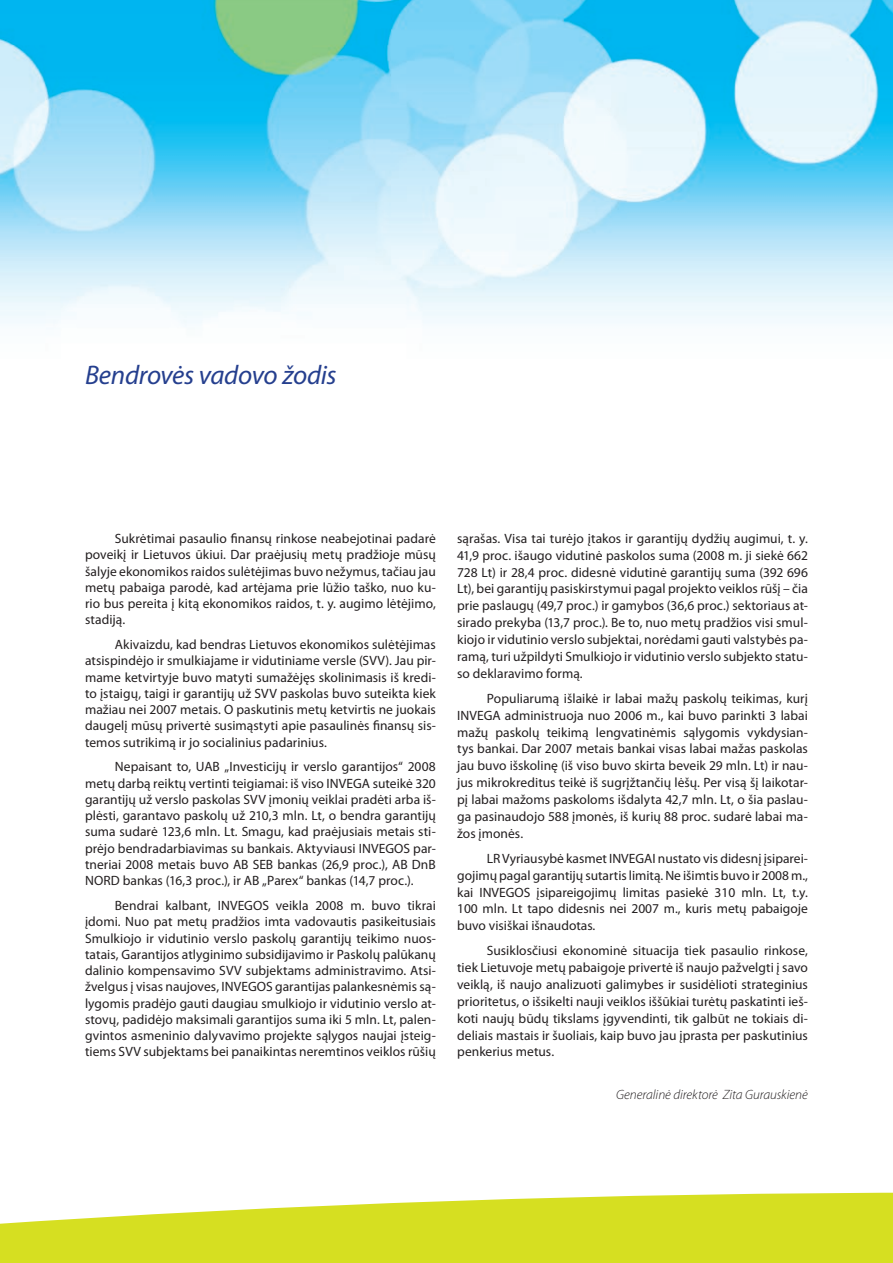
<style>
.page{position:relative;width:893px;height:1263px;background:#fff}
.page>*{position:absolute;margin:0;border:0;box-sizing:border-box;transform-origin:0 0}
.t1{font:italic 27px "Myriad Pro";letter-spacing:-.015em;color:#253f8e}
.t2{font:13.5px/16.2px "Myriad Pro";color:#231f20;text-align:justify}
.t3{font:italic 300 13.5px "Myriad Pro";color:#231f20}
</style>
<div class="page">
<img style="left:0;top:0;width:893px;height:327px">
<svg style="left:0;top:1192px;width:892px;height:71px;fill:#d6df21"></svg>
<svg style="left:892px;top:1192px;width:1px;height:71px"></svg>
<h1 class="t1" style="left:85px;top:360px;width:253px">Bendrovės vadovo žodis</h1>
<p class="t2" style="left:85px;top:531px;width:352px;text-indent:30px">Sukrėtimai pasaulio finansų rinkose neabejotinai padarė poveikį ir Lietuvos ūkiui. Dar praėjusių metų pradžioje mūsų šalyje ekonomikos raidos sulėtėjimas buvo nežymus, tačiau jau metų pabaiga parodė, kad artėjama prie lūžio taško, nuo ku&shy;rio bus pereita į kitą ekonomikos raidos, t. y. augimo lėtėjimo, stadiją.</p>
<p class="t2" style="left:85px;top:637px;width:352px;text-indent:30px">Akivaizdu, kad bendras Lietuvos ekonomikos sulėtėjimas atsispindėjo ir smulkiajame ir vidutiniame versle (SVV). Jau pir&shy;mame ketvirtyje buvo matyti sumažėjęs skolinimasis iš kredi&shy;to įstaigų, taigi ir garantijų už SVV paskolas buvo suteikta kiek mažiau nei 2007 metais. O paskutinis metų ketvirtis ne juokais daugelį mūsų privertė susimąstyti apie pasaulinės finansų sis&shy;temos sutrikimą ir jo socialinius padarinius.</p>
<p class="t2" style="left:85px;top:759px;width:352px;text-indent:30px">Nepaisant to, UAB „Investicijų ir verslo garantijos“ 2008 metų darbą reiktų vertinti teigiamai: iš viso INVEGA suteikė 320 garantijų už verslo paskolas SVV įmonių veiklai pradėti arba iš&shy;plėsti, garantavo paskolų už 210,3 mln. Lt, o bendra garantijų suma sudarė 123,6 mln. Lt. Smagu, kad praėjusiais metais sti&shy;prėjo bendradarbiavimas su bankais. Aktyviausi INVEGOS par&shy;tneriai 2008 metais buvo AB SEB bankas (26,9 proc.), AB DnB NORD bankas (16,3 proc.), ir AB „Parex“ bankas (14,7 proc.).</p>
<p class="t2" style="left:85px;top:898px;width:352px;text-indent:30px">Bendrai kalbant, INVEGOS veikla 2008 m. buvo tikrai įdomi. Nuo pat metų pradžios imta vadovautis pasikeitusiais Smulkiojo ir vidutinio verslo paskolų garantijų teikimo nuos&shy;tatais, Garantijos atlyginimo subsidijavimo ir Paskolų palūkanų dalinio kompensavimo SVV subjektams administravimo. Atsi&shy;žvelgus į visas naujoves, INVEGOS garantijas palankesnėmis są&shy;lygomis pradėjo gauti daugiau smulkiojo ir vidutinio verslo at&shy;stovų, padidėjo maksimali garantijos suma iki 5 mln. Lt, palen&shy;gvintos asmeninio dalyvavimo projekte sąlygos naujai įsteig&shy;tiems SVV subjektams bei panaikintas neremtinos veiklos rūšių</p>
<p class="t2" style="left:457px;top:530px;width:352px;line-height:16.8px">sąrašas. Visa tai turėjo įtakos ir garantijų dydžių augimui, t. y.<br>41,9 proc. išaugo vidutinė paskolos suma (2008 m. ji siekė 662<br>728 Lt) ir 28,4 proc. didesnė vidutinė garantijų suma (392 696<br>Lt), bei garantijų pasiskirstymui pagal projekto veiklos rūšį – čia prie paslaugų (49,7 proc.) ir gamybos (36,6 proc.) sektoriaus at&shy;sirado prekyba (13,7 proc.). Be to, nuo metų pradžios visi smul&shy;kiojo ir vidutinio verslo subjektai, norėdami gauti valstybės pa&shy;ramą, turi užpildyti Smulkiojo ir vidutinio verslo subjekto statu&shy;so deklaravimo formą.</p>
<p class="t2" style="left:457px;top:690px;width:352px;line-height:16.8px;text-indent:30px">Populiarumą išlaikė ir labai mažų paskolų teikimas, kurį INVEGA administruoja nuo 2006 m., kai buvo parinkti 3 labai mažų paskolų teikimą lengvatinėmis sąlygomis vykdysian&shy;tys bankai. Dar 2007 metais bankai visas labai mažas paskolas jau buvo išskolinę (iš viso buvo skirta beveik 29 mln. Lt) ir nau&shy;jus mikrokreditus teikė iš sugrįžtančių lėšų. Per visą šį laikotar&shy;pį labai mažoms paskoloms išdalyta 42,7 mln. Lt, o šia paslau&shy;ga pasinaudojo 588 įmonės, iš kurių 88 proc. sudarė labai ma&shy;žos įmonės.</p>
<p class="t2" style="left:457px;top:850px;width:352px;line-height:16.8px;text-indent:30px">LR Vyriausybė kasmet INVEGAI nustato vis didesnį įsiparei&shy;gojimų pagal garantijų sutartis limitą. Ne išimtis buvo ir 2008 m., kai INVEGOS įsipareigojimų limitas pasiekė 310 mln. Lt, t.y.<br>100 mln. Lt tapo didesnis nei 2007 m., kuris metų pabaigoje buvo visiškai išnaudotas.</p>
<p class="t2" style="left:457px;top:943px;width:352px;line-height:16.8px;text-indent:30px">Susiklosčiusi ekonominė situacija tiek pasaulio rinkose, tiek Lietuvoje metų pabaigoje privertė iš naujo pažvelgti į savo veiklą, iš naujo analizuoti galimybes ir susidėlioti strateginius prioritetus, o išsikelti nauji veiklos iššūkiai turėtų paskatinti ieš&shy;koti naujų būdų tikslams įgyvendinti, tik galbūt ne tokiais di&shy;deliais mastais ir šuoliais, kaip buvo jau įprasta per paskutinius penkerius metus.</p>
<p class="t3" style="left:616px;top:1087px;width:193px">Generalinė direktorė Zita Gurauskienė</p>
</div>
